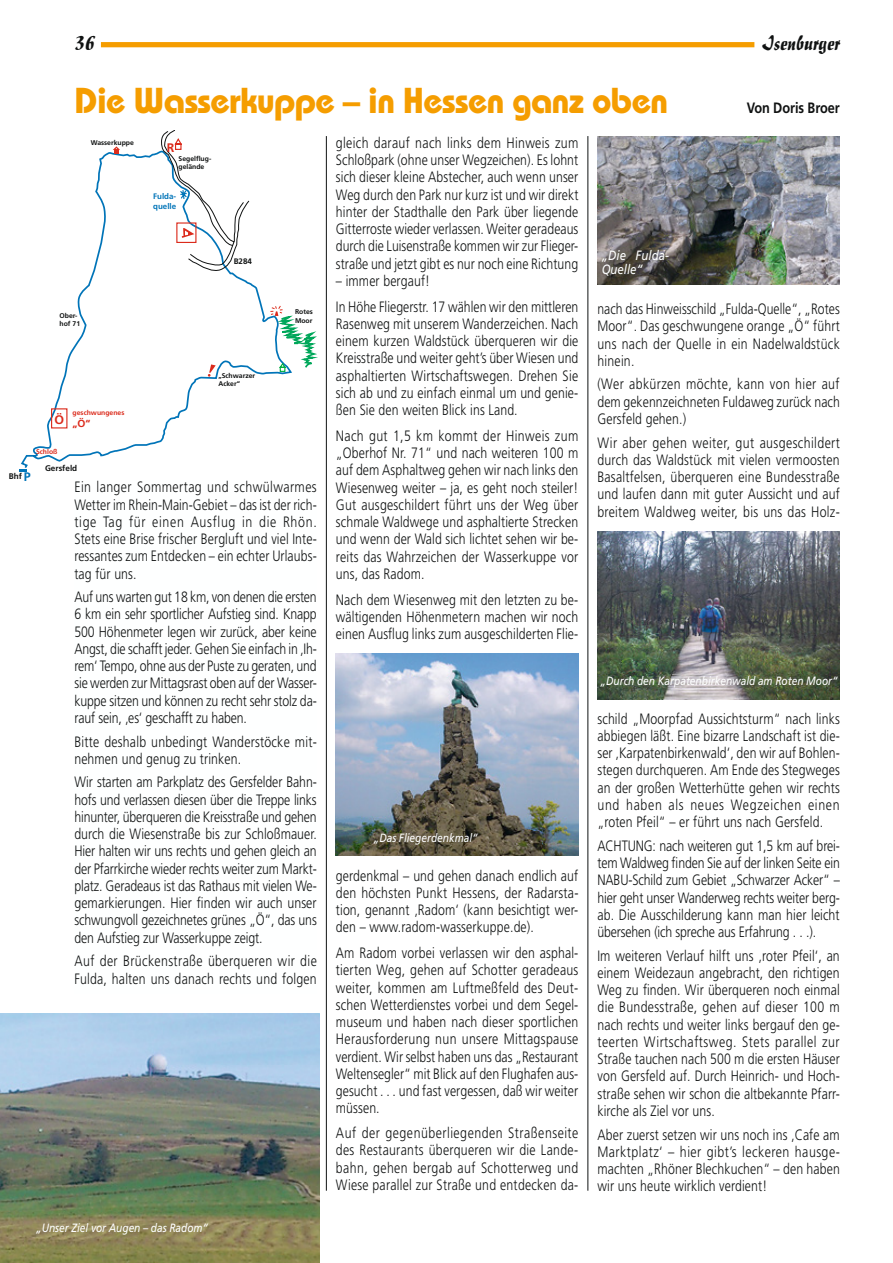
<style>
.page{position:relative;width:893px;height:1263px;background:#fff}
.page>*{position:absolute;margin:0;border:0;box-sizing:border-box;transform-origin:0 0}
.Headline_Farbe{font:700 36px "Bauhaus";letter-spacing:-.02em;color:#f59d00}
.t1{font:21px "Imu Reg";color:#101212}
.Grundtext{font:300 15px/17.2px "Frutiger";letter-spacing:.01em;color:#101212;text-align:justify;scale:.82 1}
.Grundtext-2{font:300 15px/17.2px "Frutiger";letter-spacing:.01em;color:#101212;text-align:justify;scale:.83 1}
.Headline_Farbe-2{font:700 15px "Frutiger";letter-spacing:-.005em;color:#101212;scale:.85 1}
.Bildunterschrift{font:italic 13.5px/13.5px "Frutiger";letter-spacing:.005em;color:#feffff;scale:.85 1}
.t2{font:700 12.45px "Frutiger LT Std";color:#db2b1c}
.t3{font:700 12.45px "Frutiger LT Std";color:#0074b8}
.Bildunterschrift-2{font:italic 12px "Frutiger";letter-spacing:-.005em;color:#feffff;scale:.85 1}
.t4{font:700 10.35px "Frutiger LT Std";color:#db2b1c}
.t5{font:700 8.25px "Frutiger LT Std";color:#101212}
.t6{font:700 7.95px/9.6px "Frutiger LT Std";color:#0074b8}
.t7{font:700 7.95px "Frutiger LT Std";color:#101212}
.t8{font:700 6.9px/8.2px "Frutiger LT Std";color:#101212}
.t9{font:700 6.9px "Frutiger LT Std";color:#db2b1c}
</style>
<div class="page">
<div style="left:101px;top:42px;width:653px;height:5px;background:#f59d00"></div>
<hr style="left:587px;top:136px;width:1px;height:1055px;background:#101212">
<hr style="left:326px;top:136px;width:1px;height:1055px;background:#101212">
<img style="left:597px;top:136px;width:243px;height:149px">
<img style="left:336px;top:654px;width:242px;height:202px">
<img style="left:0;top:1013px;width:319px;height:250px">
<img style="left:597px;top:531px;width:243px;height:168px">
<svg style="left:21px;top:201px;width:271px;height:267px"></svg>
<svg style="left:19px;top:469px;width:8px;height:2px"></svg>
<svg style="left:50px;top:130px;width:199px;height:299px"></svg>
<svg style="left:258px;top:305px;width:60px;height:67px"></svg>
<h2 class="t1" style="left:74px;top:31px;width:21px">36</h2>
<h2 class="t1" style="left:762px;top:31px;width:80px">Isenburger</h2>
<p class="Headline_Farbe" style="left:74px;top:78px;width:595px">Die Wasserkuppe – in Hessen ganz oben</p>
<p class="Headline_Farbe-2" style="left:747px;top:99px;width:111px">Von Doris Broer</p>
<p class="t8" style="left:91px;top:139px;width:45px">Wasserkuppe</p>
<p class="t8" style="left:60px;top:311px;width:22px">Ober&shy;hof 71</p>
<p class="t2" style="left:55px;top:412px;width:11px">Ö</p>
<p class="t9" style="left:73px;top:409px;width:53px">geschwungenes</p>
<p class="t4" style="left:73px;top:418px;width:19px">„Ö“</p>
<p class="t2" style="left:167px;top:141px;width:9px">R</p>
<p class="t8" style="left:179px;top:155px;width:34px">Segelflug&shy;gelände</p>
<p class="t6" style="left:153px;top:192px;width:25px">Fulda&shy;quelle</p>
<p class="t7" style="left:234px;top:257px;width:20px">B284</p>
<p class="t8" style="left:218px;top:372px;width:38px">„Schwarzer<br>Acker“</p>
<p class="t8" style="left:295px;top:308px;width:19px">Rotes<br>Moor</p>
<p class="t9" style="left:36px;top:447px;width:23px">Schloß</p>
<p class="t5" style="left:45px;top:463px;width:34px">Gersfeld</p>
<p class="t5" style="left:9px;top:471px;width:15px">Bhf</p>
<p class="t3" style="left:24px;top:469px;width:8px">P</p>
<p class="Grundtext-2" style="left:74px;top:478px;width:294px">Ein langer Sommertag und schwülwarmes Wetter im Rhein-Main-Gebiet – das ist der rich&shy;tige Tag für einen Ausflug in die Rhön.<br>Stets eine Brise frischer Bergluft und viel Inte&shy;ressantes zum Entdecken – ein echter Urlaubs&shy;tag für uns.</p>
<p class="Grundtext" style="left:74px;top:588px;width:297px">Auf uns warten gut 18 km, von denen die ersten 6 km ein sehr sportlicher Aufstieg sind. Knapp 500 Höhenmeter legen wir zurück, aber keine Angst, die schafft jeder. Gehen Sie einfach in ‚Ih&shy;rem‘ Tempo, ohne aus der Puste zu geraten, und sie werden zur Mittagsrast oben auf der Wasser&shy;kuppe sitzen und können zu recht sehr stolz da&shy;rauf sein, ‚es‘ geschafft zu haben.</p>
<p class="Grundtext" style="left:74px;top:733px;width:297px">Bitte deshalb unbedingt Wanderstöcke mit&shy;nehmen und genug zu trinken.</p>
<p class="Grundtext" style="left:74px;top:774px;width:297px">Wir starten am Parkplatz des Gersfelder Bahn&shy;hofs und verlassen diesen über die Treppe links hinunter, überqueren die Kreisstraße und gehen durch die Wiesenstraße bis zur Schloßmauer.<br>Hier halten wir uns rechts und gehen gleich an der Pfarrkirche wieder rechts weiter zum Markt&shy;platz. Geradeaus ist das Rathaus mit vielen We&shy;gemarkierungen. Hier finden wir auch unser schwungvoll gezeichnetes grünes „Ö“, das uns den Aufstieg zur Wasserkuppe zeigt.</p>
<p class="Grundtext-2" style="left:74px;top:952px;width:294px">Auf der Brückenstraße überqueren wir die<br>Fulda, halten uns danach rechts und folgen</p>
<p class="Bildunterschrift-2" style="left:36px;top:1220px;width:204px">„Unser Ziel vor Augen – das Radom“</p>
<p class="Grundtext-2" style="left:336px;top:134px;width:294px">gleich darauf nach links dem Hinweis zum Schloßpark (ohne unser Wegzeichen). Es lohnt sich dieser kleine Abstecher, auch wenn unser Weg durch den Park nur kurz ist und wir direkt hinter der Stadthalle den Park über liegende Gitterroste wieder verlassen. Weiter geradeaus durch die Luisenstraße kommen wir zur Flieger&shy;straße und jetzt gibt es nur noch eine Richtung</p>
<p class="Grundtext" style="left:336px;top:272px;width:116px">– immer bergauf!</p>
<p class="Grundtext" style="left:336px;top:298px;width:297px">In Höhe Fliegerstr. 17 wählen wir den mittleren Rasenweg mit unserem Wanderzeichen. Nach einem kurzen Waldstück überqueren wir die Kreisstraße und weiter geht’s über Wiesen und asphaltierten Wirtschaftswegen. Drehen Sie sich ab und zu einfach einmal um und genie&shy;ßen Sie den weiten Blick ins Land.</p>
<p class="Grundtext-2" style="left:336px;top:427px;width:294px">Nach gut 1,5 km kommt der Hinweis zum „Oberhof Nr. 71“ und nach weiteren 100 m auf dem Asphaltweg gehen wir nach links den Wiesenweg weiter – ja, es geht noch steiler!<br>Gut ausgeschildert führt uns der Weg über schmale Waldwege und asphaltierte Strecken und wenn der Wald sich lichtet sehen wir be&shy;reits das Wahrzeichen der Wasserkuppe vor uns, das Radom.</p>
<p class="Grundtext" style="left:336px;top:591px;width:297px">Nach dem Wiesenweg mit den letzten zu be&shy;wältigenden Höhenmetern machen wir noch einen Ausflug links zum ausgeschilderten Flie-</p>
<p class="Bildunterschrift-2" style="left:374px;top:830px;width:124px">„Das Fliegerdenkmal“</p>
<p class="Grundtext" style="left:336px;top:867px;width:297px">gerdenkmal – und gehen danach endlich auf den höchsten Punkt Hessens, der Radarsta&shy;tion, genannt ‚Radom‘ (kann besichtigt wer&shy;den – www.radom-wasserkuppe.de).</p>
<p class="Grundtext" style="left:336px;top:944px;width:297px">Am Radom vorbei verlassen wir den asphal&shy;tierten Weg, gehen auf Schotter geradeaus weiter, kommen am Luftmeßfeld des Deut&shy;schen Wetterdienstes vorbei und dem Segel&shy;museum und haben nach dieser sportlichen Herausforderung nun unsere Mittagspause verdient. Wir selbst haben uns das „Restaurant Weltensegler“ mit Blick auf den Flughafen aus&shy;gesucht . . . und fast vergessen, daß wir weiter müssen.</p>
<p class="Grundtext-2" style="left:336px;top:1124px;width:294px">Auf der gegenüberliegenden Straßenseite des Restaurants überqueren wir die Lande&shy;bahn, gehen bergab auf Schotterweg und Wiese parallel zur Straße und entdecken da-</p>
<p class="Bildunterschrift" style="left:602px;top:249px;width:81px">„Die Fulda-<br>Quelle“</p>
<p class="Grundtext" style="left:597px;top:300px;width:297px">nach das Hinweisschild „Fulda-Quelle“, „Rotes Moor“. Das geschwungene orange „Ö“ führt uns nach der Quelle in ein Nadelwaldstück hinein.</p>
<p class="Grundtext-2" style="left:597px;top:376px;width:294px">(Wer abkürzen möchte, kann von hier auf dem gekennzeichneten Fuldaweg zurück nach Gersfeld gehen.)</p>
<p class="Grundtext-2" style="left:597px;top:434px;width:294px">Wir aber gehen weiter, gut ausgeschildert durch das Waldstück mit vielen vermoosten Basaltfelsen, überqueren eine Bundesstraße und laufen dann mit guter Aussicht und auf breitem Waldweg weiter, bis uns das Holz-</p>
<p class="Bildunterschrift-2" style="left:601px;top:674px;width:280px">„Durch den Karpatenbirkenwald am Roten Moor“</p>
<p class="Grundtext" style="left:597px;top:710px;width:297px">schild „Moorpfad Aussichtsturm“ nach links abbiegen läßt. Eine bizarre Landschaft ist die&shy;ser ‚Karpatenbirkenwald‘, den wir auf Bohlen&shy;stegen durchqueren. Am Ende des Stegweges an der großen Wetterhütte gehen wir rechts und haben als neues Wegzeichen einen „roten Pfeil“ – er führt uns nach Gersfeld.</p>
<p class="Grundtext" style="left:597px;top:837px;width:297px">ACHTUNG: nach weiteren gut 1,5 km auf brei&shy;tem Waldweg finden Sie auf der linken Seite ein NABU-Schild zum Gebiet „Schwarzer Acker“ – hier geht unser Wanderweg rechts weiter berg&shy;ab. Die Ausschilderung kann man hier leicht übersehen (ich spreche aus Erfahrung . . .).</p>
<p class="Grundtext" style="left:597px;top:947px;width:297px">Im weiteren Verlauf hilft uns ‚roter Pfeil‘, an einem Weidezaun angebracht, den richtigen Weg zu finden. Wir überqueren noch einmal die Bundesstraße, gehen auf dieser 100 m nach rechts und weiter links bergauf den ge&shy;teerten Wirtschaftsweg. Stets parallel zur Straße tauchen nach 500 m die ersten Häuser von Gersfeld auf. Durch Heinrich- und Hoch&shy;straße sehen wir schon die altbekannte Pfarr&shy;kirche als Ziel vor uns.</p>
<p class="Grundtext" style="left:597px;top:1126px;width:297px">Aber zuerst setzen wir uns noch ins ‚Cafe am Marktplatz‘ – hier gibt’s leckeren hausge&shy;machten „Rhöner Blechkuchen“ – den haben wir uns heute wirklich verdient!</p>
</div>
